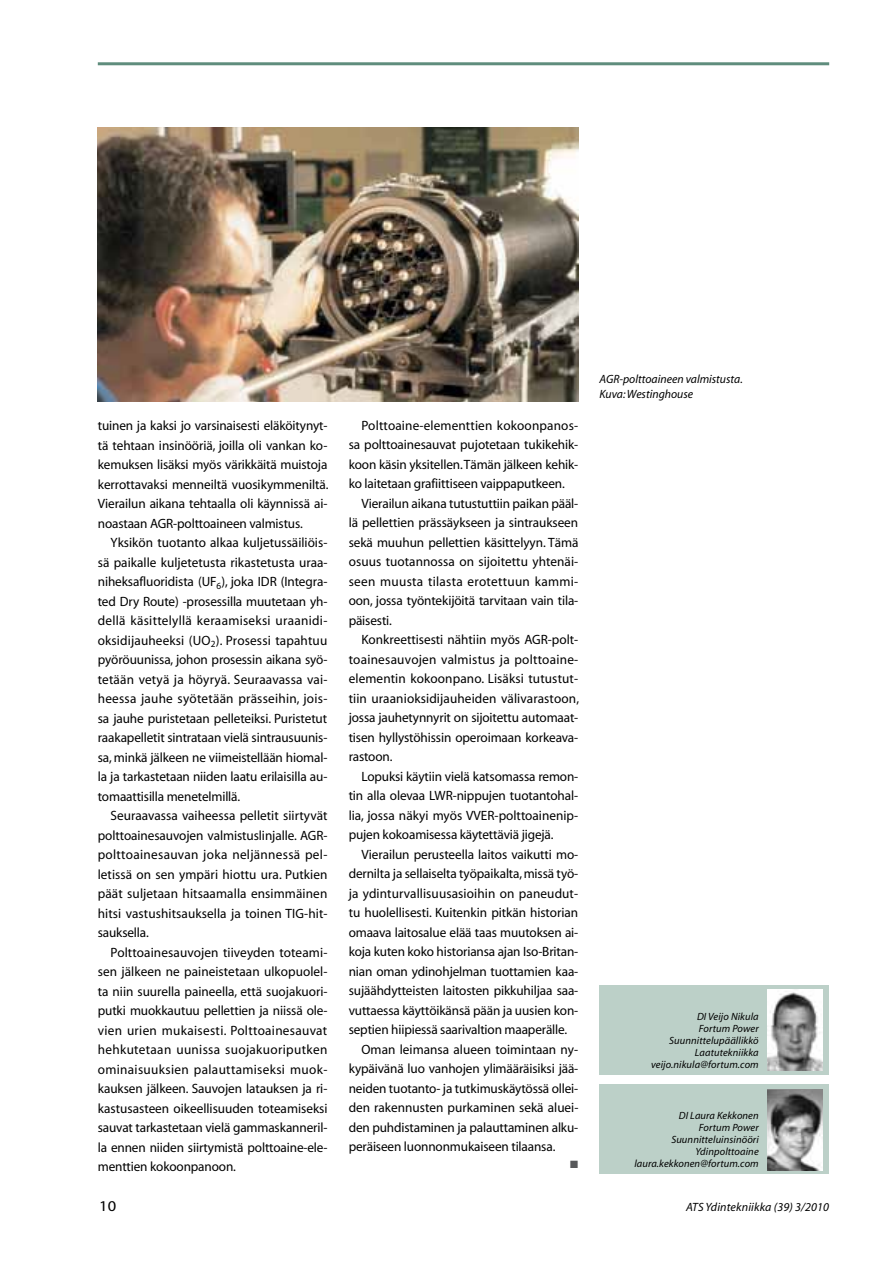
<style>
.page{position:relative;width:893px;height:1263px;background:#fff}
.page>*{position:absolute;margin:0;border:0;box-sizing:border-box;transform-origin:0 0}
.t1{font:15px "Myriad";color:#000;scale:1.1 1}
.t2{font:13.5px/19.5px "Myriad";letter-spacing:-.01em;color:#000;text-align:justify}
.t3{font:13.5px "Myriad";letter-spacing:.01em;color:#000}
.t4{font:italic 12px/15px "Myriad";color:#000}
.t5{font:italic 10.5px/12px "Myriad";letter-spacing:.01em;color:#000;text-align:right}
.t6{font:10.5px "Zapf Dingbats";color:#58595b}
</style>
<div class="page">
<hr style="left:98px;top:62px;width:731px;height:3px;background:#5f8d7d">
<div style="left:600px;top:1084px;width:229px;height:90px;background:#bcd0c8"></div>
<img style="left:767px;top:1089px;width:56px;height:81px">
<div style="left:600px;top:985px;width:229px;height:89px;background:#bcd0c8"></div>
<img style="left:767px;top:990px;width:56px;height:81px">
<img style="left:98px;top:128px;width:480px;height:273px">
<p class="t2" style="left:98px;top:416px;width:232px">tuinen ja kaksi jo varsinaisesti eläköitynyt&shy;tä tehtaan insinööriä, joilla oli vankan ko&shy;kemuksen lisäksi myös värikkäitä muistoja kerrottavaksi menneiltä vuosikymmeniltä.<br>Vierailun aikana tehtaalla oli käynnissä ai&shy;noastaan AGR-polttoaineen valmistus.</p>
<p class="t2" style="left:98px;top:533px;width:231px;text-indent:13px">Yksikön tuotanto alkaa kuljetussäiliöis&shy;sä paikalle kuljetetusta rikastetusta uraa&shy;niheksafluoridista (UF<sub>6</sub>), joka IDR (Integra&shy;ted Dry Route) -prosessilla muutetaan yh&shy;dellä käsittelyllä keraamiseksi uraanidi&shy;oksidijauheeksi (UO<sub>2</sub>). Prosessi tapahtuu pyöröuunissa, johon prosessin aikana syö&shy;tetään vetyä ja höyryä. Seuraavassa vai&shy;heessa jauhe syötetään prässeihin, jois&shy;sa jauhe puristetaan pelleteiksi. Puristetut raakapelletit sintrataan vielä sintrausuunis&shy;sa, minkä jälkeen ne viimeistellään hiomal&shy;la ja tarkastetaan niiden laatu erilaisilla au&shy;tomaattisilla menetelmillä.</p>
<p class="t2" style="left:98px;top:806px;width:231px;text-indent:13px">Seuraavassa vaiheessa pelletit siirtyvät polttoainesauvojen valmistuslinjalle. AGR&shy;polttoainesauvan joka neljännessä pel&shy;letissä on sen ympäri hiottu ura. Putkien päät suljetaan hitsaamalla ensimmäinen hitsi vastushitsauksella ja toinen TIG-hit&shy;sauksella.</p>
<p class="t2" style="left:98px;top:943px;width:231px;text-indent:13px">Polttoainesauvojen tiiveyden toteami&shy;sen jälkeen ne paineistetaan ulkopuolel&shy;ta niin suurella paineella, että suojakuori&shy;putki muokkautuu pellettien ja niissä ole&shy;vien urien mukaisesti. Polttoainesauvat hehkutetaan uunissa suojakuoriputken ominaisuuksien palauttamiseksi muok&shy;kauksen jälkeen. Sauvojen latauksen ja ri&shy;kastusasteen oikeellisuuden toteamiseksi sauvat tarkastetaan vielä gammaskanneril&shy;la ennen niiden siirtymistä polttoaine-ele&shy;menttien kokoonpanoon.</p>
<p class="t2" style="left:349px;top:416px;width:231px;text-indent:13px">Polttoaine-elementtien kokoonpanos&shy;sa polttoainesauvat pujotetaan tukikehik&shy;koon käsin yksitellen. Tämän jälkeen kehik&shy;ko laitetaan grafiittiseen vaippaputkeen.</p>
<p class="t2" style="left:349px;top:494px;width:231px;text-indent:13px">Vierailun aikana tutustuttiin paikan pääl&shy;lä pellettien prässäykseen ja sintraukseen sekä muuhun pellettien käsittelyyn. Tämä osuus tuotannossa on sijoitettu yhtenäi&shy;seen muusta tilasta erotettuun kammi&shy;oon, jossa työntekijöitä tarvitaan vain tila&shy;päisesti.</p>
<p class="t2" style="left:349px;top:631px;width:232px;text-indent:13px">Konkreettisesti nähtiin myös AGR-polt&shy;toainesauvojen valmistus ja polttoaine&shy;elementin kokoonpano. Lisäksi tutustut&shy;tiin uraanioksidijauheiden välivarastoon, jossa jauhetynnyrit on sijoitettu automaat&shy;tisen hyllystöhissin operoimaan korkeava&shy;rastoon.</p>
<p class="t2" style="left:349px;top:767px;width:231px;text-indent:13px">Lopuksi käytiin vielä katsomassa remon&shy;tin alla olevaa LWR-nippujen tuotantohal&shy;lia, jossa näkyi myös VVER-polttoainenip&shy;pujen kokoamisessa käytettäviä jigejä.</p>
<p class="t2" style="left:361px;top:845px;width:218px">Vierailun perusteella laitos vaikutti mo-</p>
<p class="t2" style="left:349px;top:865px;width:231px">dernilta ja sellaiselta työpaikalta, missä työ-</p>
<p class="t3" style="left:349px;top:887px;width:231px">ja ydinturvallisuusasioihin on paneudut-</p>
<p class="t2" style="left:349px;top:904px;width:231px">tu huolellisesti. Kuitenkin pitkän historian</p>
<p class="t2" style="left:349px;top:923px;width:231px">omaava laitosalue elää taas muutoksen ai-</p>
<p class="t2" style="left:349px;top:943px;width:231px">koja kuten koko historiansa ajan Iso-Britan-</p>
<p class="t2" style="left:349px;top:962px;width:231px">nian oman ydinohjelman tuottamien kaa-</p>
<p class="t2" style="left:349px;top:982px;width:231px">sujäähdytteisten laitosten pikkuhiljaa saa-</p>
<p class="t2" style="left:349px;top:1001px;width:231px">vuttaessa käyttöikänsä pään ja uusien kon-</p>
<p class="t2" style="left:349px;top:1021px;width:220px">septien hiipiessä saarivaltion maaperälle.</p>
<p class="t2" style="left:361px;top:1040px;width:218px">Oman leimansa alueen toimintaan ny-</p>
<p class="t2" style="left:349px;top:1059px;width:231px">kypäivänä luo vanhojen ylimääräisiksi jää-</p>
<p class="t2" style="left:349px;top:1079px;width:231px">neiden tuotanto- ja tutkimuskäytössä ollei-</p>
<p class="t2" style="left:349px;top:1098px;width:231px">den rakennusten purkaminen sekä aluei-</p>
<p class="t2" style="left:349px;top:1118px;width:231px">den puhdistaminen ja palauttaminen alku-</p>
<p class="t2" style="left:349px;top:1137px;width:208px">peräiseen luonnonmukaiseen tilaansa.</p>
<p class="t6" style="left:570px;top:1159px;width:9px">■</p>
<p class="t4" style="left:600px;top:371px;width:145px">AGR-polttoaineen valmistusta.<br>Kuva: Westinghouse</p>
<p class="t5" style="left:651px;top:1011px;width:109px">DI Veijo Nikula<br>Fortum Power<br>Suunnittelupäällikkö<br>Laatutekniikka veijo.nikula@fortum.com</p>
<p class="t5" style="left:634px;top:1110px;width:126px">DI Laura Kekkonen<br>Fortum Power<br>Suunnitteluinsinööri<br>Ydinpolttoaine laura.kekkonen@fortum.com</p>
<p class="t1" style="left:99px;top:1198px;width:17px">10</p>
<p class="t4" style="left:686px;top:1200px;width:145px">ATS Ydintekniikka (39) 3/2010</p>
</div>
